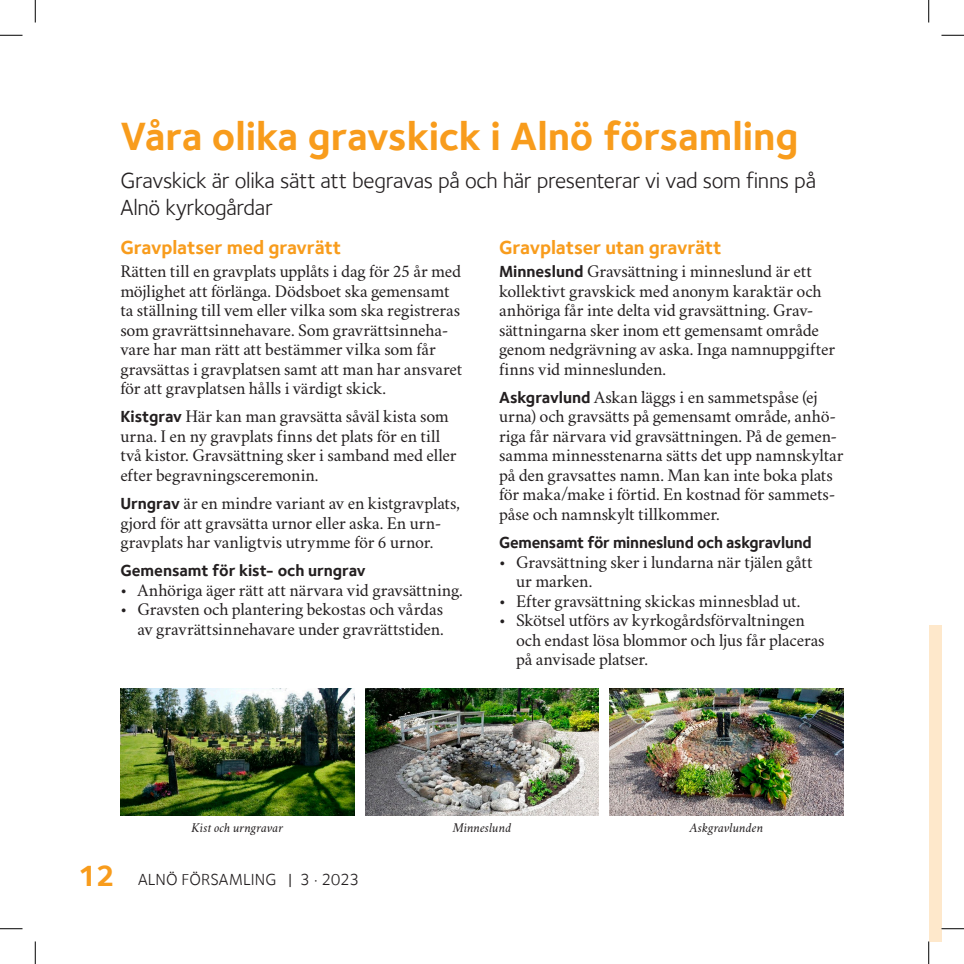
<style>
.page{position:relative;width:964px;height:964px;background:#fff}
.page>*{position:absolute;margin:0;border:0;box-sizing:border-box;transform-origin:0 0}
.t1{font:700 40.5px "Foundry Sterling";color:#f89c1c}
.t2{font:22.5px/27px "Foundry Sterling";letter-spacing:-.015em;color:#231f20}
.t3{font:700 19.5px "Foundry Sterling";letter-spacing:-.01em;color:#f89c1c}
.t4{font:18px/19.5px "Crimson Svk 2.0";letter-spacing:-.01em;color:#231f20}
.t5{font:700 16.5px "Foundry Sterling";letter-spacing:-.01em;color:#231f20}
.t6{font:16.5px "Foundry Sterling";letter-spacing:.005em;color:#231f20}
.t7{font:italic 13.5px "Crimson Svk 2.0";color:#231f20}
.s1{font-family:"Foundry Sterling";font-weight:700;font-size:16.5px}
.s2{font-weight:700;font-size:30px;color:#f89c1c}
</style>
<div class="page">
<div style="left:928px;top:625px;width:13px;height:316px;background:#fee8cb"></div>
<img style="left:120px;top:688px;width:234px;height:127px">
<img style="left:365px;top:688px;width:234px;height:127px">
<img style="left:609px;top:688px;width:234px;height:127px">
<svg style="left:0;top:35px;width:22px;height:1px"></svg>
<svg style="left:941px;top:35px;width:22px;height:1px"></svg>
<svg style="left:0;top:928px;width:22px;height:1px"></svg>
<svg style="left:941px;top:928px;width:22px;height:1px"></svg>
<svg style="left:35px;top:0;width:1px;height:22px"></svg>
<svg style="left:35px;top:941px;width:1px;height:22px"></svg>
<svg style="left:928px;top:0;width:1px;height:22px"></svg>
<svg style="left:928px;top:941px;width:1px;height:22px"></svg>
<h1 class="t1" style="left:120px;top:112px;width:679px">Våra olika gravskick i Alnö församling</h1>
<p class="t2" style="left:120px;top:166px;width:697px">Gravskick är olika sätt att begravas på och här presenterar vi vad som finns på<br>Alnö kyrkogårdar</p>
<p class="t3" style="left:120px;top:235px;width:222px">Gravplatser med gravrätt</p>
<p class="t4" style="left:120px;top:261px;width:343px">Rätten till en gravplats upplåts i dag för 25 år med möjlighet att förlänga. Dödsboet ska gemensamt ta ställning till vem eller vilka som ska registreras som gravrättsinnehavare. Som gravrättsinneha&shy;vare har man rätt att bestämmer vilka som får gravsättas i gravplatsen samt att man har ansvaret för att gravplatsen hålls i värdigt skick.</p>
<p class="t4" style="left:120px;top:406px;width:338px"><span class="s1">Kistgrav</span> Här kan man gravsätta såväl kista som urna. I en ny gravplats finns det plats för en till två kistor. Gravsättning sker i samband med eller efter begravningsceremonin.</p>
<p class="t4" style="left:120px;top:492px;width:341px"><span class="s1">Urngrav</span> är en mindre variant av en kistgravplats, gjord för att gravsätta urnor eller aska. En urn&shy;gravplats har vanligtvis utrymme för 6 urnor.</p>
<p class="t5" style="left:120px;top:560px;width:247px">Gemensamt för kist- och urngrav</p>
<p class="t4" style="left:120px;top:579px;width:344px">• Anhöriga äger rätt att närvara vid gravsättning.</p>
<p class="t4" style="left:120px;top:598px;width:325px;text-align:right">• Gravsten och plantering bekostas och vårdas av gravrättsinnehavare under gravrättstiden.</p>
<p class="t3" style="left:499px;top:235px;width:224px">Gravplatser utan gravrätt</p>
<p class="t4" style="left:499px;top:261px;width:337px"><span class="s1">Minneslund</span> Gravsättning i minneslund är ett kollektivt gravskick med anonym karaktär och anhöriga får inte delta vid gravsättning. Grav&shy;sättningarna sker inom ett gemensamt område genom nedgrävning av aska. Inga namnuppgifter finns vid minneslunden.</p>
<p class="t4" style="left:499px;top:386px;width:346px"><span class="s1">Askgravlund</span> Askan läggs i en sammetspåse (ej urna) och gravsätts på gemensamt område, anhö&shy;riga får närvara vid gravsättningen. På de gemen&shy;samma minnesstenarna sätts det upp namnskyltar på den gravsattes namn. Man kan inte boka plats för maka/make i förtid. En kostnad för sammets&shy;påse och namnskylt tillkommer.</p>
<p class="t5" style="left:499px;top:532px;width:314px">Gemensamt för minneslund och askgravlund</p>
<p class="t4" style="left:516px;top:551px;width:298px;text-indent:-17px">• Gravsättning sker i lundarna när tjälen gått ur marken.</p>
<p class="t4" style="left:499px;top:590px;width:303px">• Efter gravsättning skickas minnesblad ut.</p>
<p class="t4" style="left:516px;top:609px;width:310px;text-indent:-17px">• Skötsel utförs av kyrkogårdsförvaltningen och endast lösa blommor och ljus får placeras på anvisade platser.</p>
<p class="t7" style="left:191px;top:819px;width:93px">Kist och urngravar</p>
<p class="t7" style="left:452px;top:819px;width:60px">Minneslund</p>
<p class="t7" style="left:689px;top:819px;width:75px">Askgravlunden</p>
<p class="t6" style="left:78px;top:869px;width:283px"><span class="s2">12</span> ALNÖ FÖRSAMLING | 3 · 2023</p>
</div>
